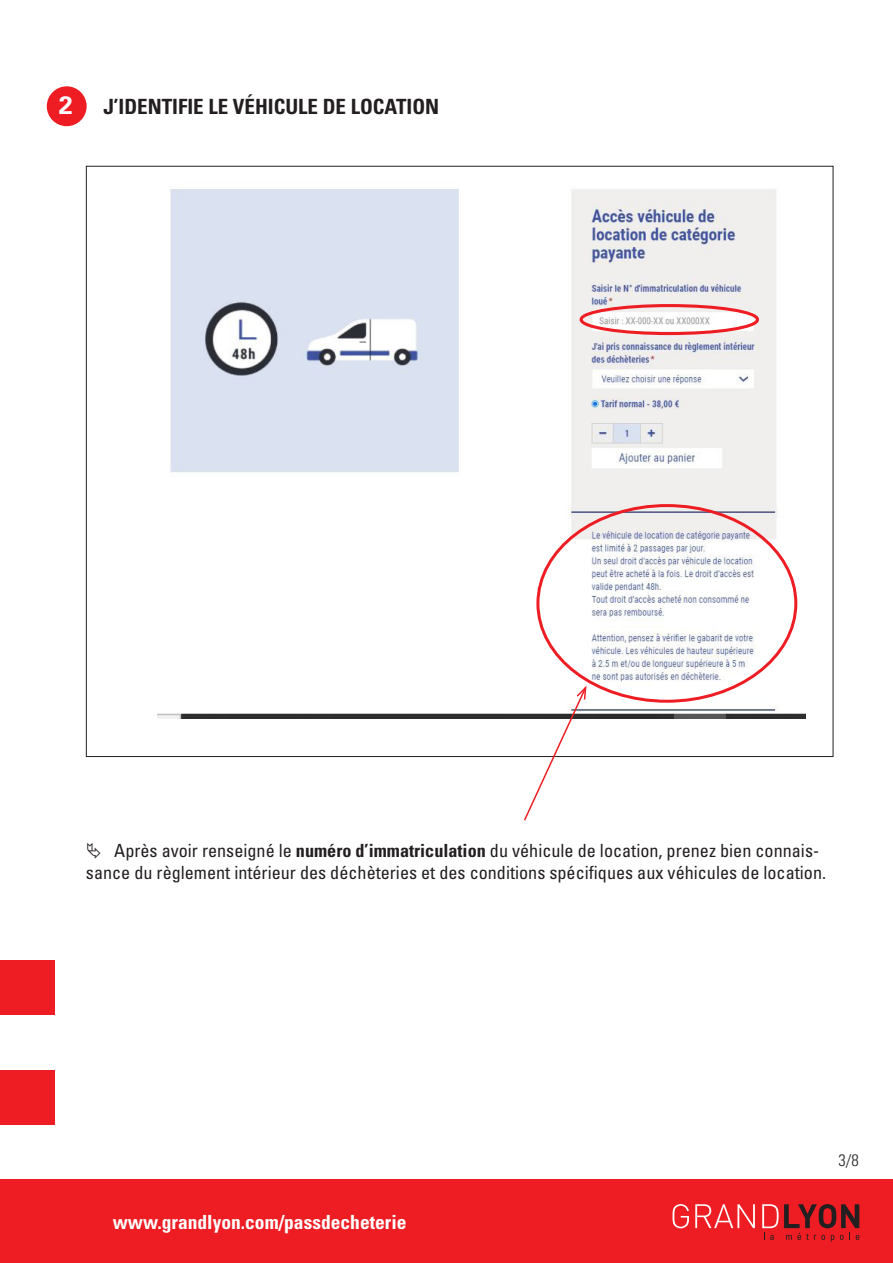
<style>
.page{position:relative;width:893px;height:1263px;background:#fff}
.page>*{position:absolute;margin:0;border:0;box-sizing:border-box;transform-origin:0 0}
.t1{font:700 25.2px "Univers";color:#fff}
.t2{font:700 condensed 21px "Univers";color:#231f20}
.t3{font:700 condensed 19.5px "Univers";color:#fff}
.t4{font:condensed 18.15px/21.8px "Univers";color:#231f20}
.t5{font:300 condensed 16.5px "Univers";color:#231f20}
.s1{font-weight:700}
</style>
<div class="page">
<div style="left:0;top:1179px;width:893px;height:84px;background:#ee1d23"></div>
<svg style="left:673px;top:1204px;width:16px;height:24px"></svg>
<svg style="left:695px;top:1204px;width:60px;height:24px"></svg>
<svg style="left:762px;top:1204px;width:97px;height:38px"></svg>
<div style="left:0;top:960px;width:55px;height:55px;background:#ee1d23"></div>
<div style="left:0;top:1070px;width:55px;height:55px;background:#ee1d23"></div>
<img style="left:158px;top:189px;width:647px;height:529px">
<div style="left:47px;top:86px;width:40px;height:40px;background:#ee1d23;border-radius:50%"></div>
<svg style="left:523px;top:684px;width:64px;height:137px"></svg>
<div style="left:580px;top:304px;width:179px;height:31px;border:3px solid #ee1d23;border-radius:50%"></div>
<p class="t1" style="left:59px;top:90px;width:16px">2</p>
<p class="t2" style="left:103px;top:93px;width:337px">J’IDENTIFIE LE VÉHICULE DE LOCATION</p>
<p class="t4" style="left:86px;top:839px;width:742px;text-indent:28px">Après avoir renseigné le <span class="s1">numéro d’immatriculation</span> du véhicule de location, prenez bien connais&shy;sance du règlement intérieur des déchèteries et des conditions spécifiques aux véhicules de location.</p>
<p class="t3" style="left:113px;top:1210px;width:295px">www.grandlyon.com/passdecheterie</p>
<p class="t5" style="left:838px;top:1150px;width:22px">3/8</p>
</div>
